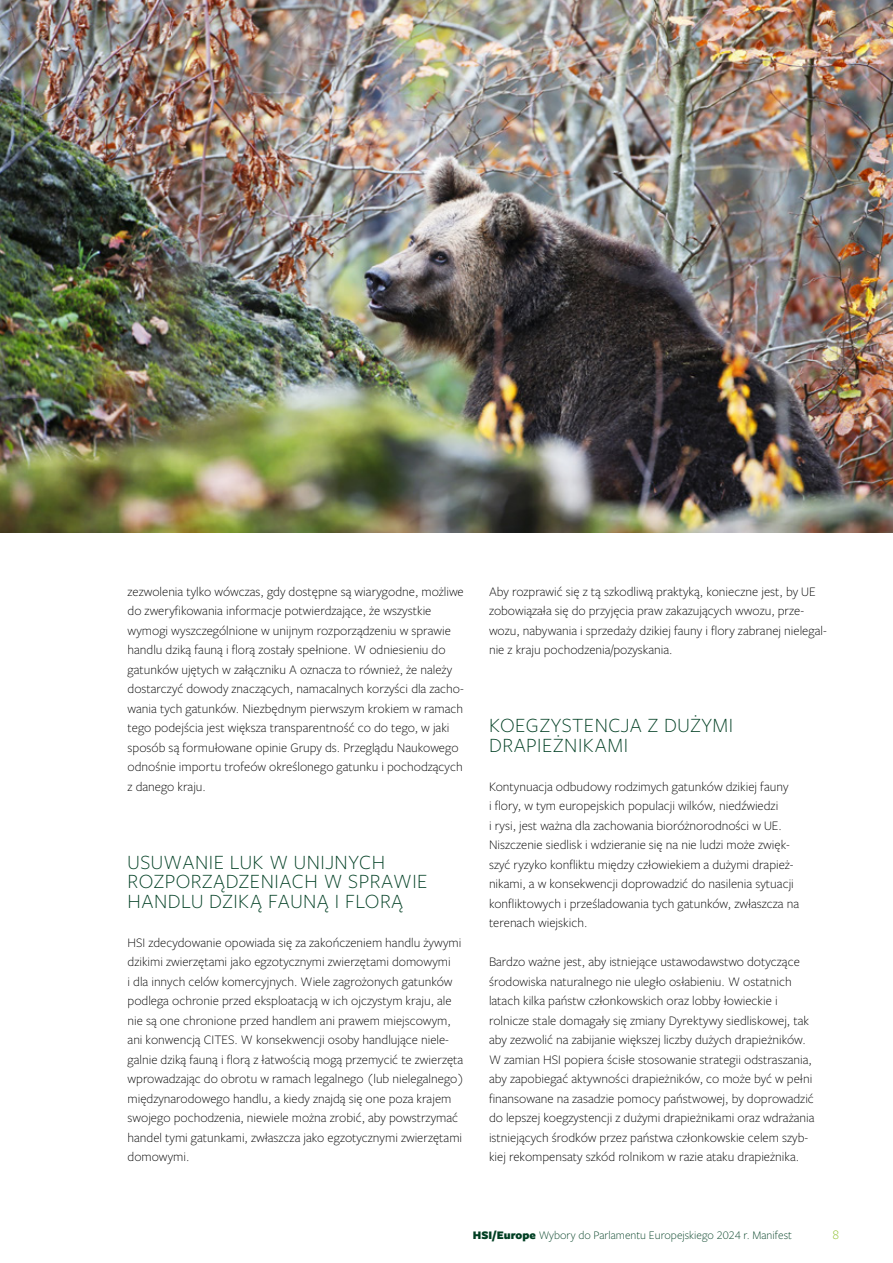
<style>
.page{position:relative;width:893px;height:1263px;background:#fff}
.page>*{position:absolute;margin:0;border:0;box-sizing:border-box;transform-origin:0 0}
.t1{font:300 21px/19.5px "Freight Sans Pro";letter-spacing:.025em;color:#003f23}
.t2{font:300 13.5px/19.5px "Freight Sans Pro";color:#000}
.t3{font:300 13.5px "Freight Sans Pro";color:#89bd24}
.t4{font:300 12px "Freight Sans Pro";color:#003f23}
.s1{font-weight:900}
</style>
<div class="page">
<img style="left:0;top:0;width:893px;height:533px">
<p class="t2" style="left:128px;top:581px;width:338px">zezwolenia tylko wówczas, gdy dostępne są wiarygodne, możliwe do zweryfikowania informacje potwierdzające, że wszystkie wymogi wyszczególnione w unijnym rozporządzeniu w sprawie handlu dziką fauną i florą zostały spełnione. W odniesieniu do gatunków ujętych w załączniku A oznacza to również, że należy dostarczyć dowody znaczących, namacalnych korzyści dla zacho&shy;wania tych gatunków. Niezbędnym pierwszym krokiem w ramach tego podejścia jest większa transparentność co do tego, w jaki sposób są formułowane opinie Grupy ds. Przeglądu Naukowego odnośnie importu trofeów określonego gatunku i pochodzących z danego kraju.</p>
<h1 class="t1" style="left:128px;top:851px;width:301px">USUWANIE LUK W UNIJNYCH<br>ROZPORZĄDZENIACH W SPRAWIE<br>HANDLU DZIKĄ FAUNĄ I FLORĄ</h1>
<p class="t2" style="left:128px;top:932px;width:338px">HSI zdecydowanie opowiada się za zakończeniem handlu żywymi dzikimi zwierzętami jako egzotycznymi zwierzętami domowymi<br>i dla innych celów komercyjnych. Wiele zagrożonych gatunków podlega ochronie przed eksploatacją w ich ojczystym kraju, ale nie są one chronione przed handlem ani prawem miejscowym, ani konwencją CITES. W konsekwencji osoby handlujące niele&shy;galnie dziką fauną i florą z łatwością mogą przemycić te zwierzęta wprowadzając do obrotu w ramach legalnego (lub nielegalnego) międzynarodowego handlu, a kiedy znajdą się one poza krajem swojego pochodzenia, niewiele można zrobić, aby powstrzymać handel tymi gatunkami, zwłaszcza jako egzotycznymi zwierzętami domowymi.</p>
<p class="t2" style="left:489px;top:581px;width:339px">Aby rozprawić się z tą szkodliwą praktyką, konieczne jest, by UE zobowiązała się do przyjęcia praw zakazujących wwozu, prze&shy;wozu, nabywania i sprzedaży dzikiej fauny i flory zabranej nielegal&shy;nie z kraju pochodzenia/pozyskania.</p>
<h1 class="t1" style="left:489px;top:715px;width:246px">KOEGZYSTENCJA Z DUŻYMI<br>DRAPIEŻNIKAMI</h1>
<p class="t2" style="left:489px;top:776px;width:312px">Kontynuacja odbudowy rodzimych gatunków dzikiej fauny<br>i flory, w tym europejskich populacji wilków, niedźwiedzi<br>i rysi, jest ważna dla zachowania bioróżnorodności w UE.<br>Niszczenie siedlisk i wdzieranie się na nie ludzi może zwięk&shy;szyć ryzyko konfliktu między człowiekiem a dużymi drapież&shy;nikami, a w konsekwencji doprowadzić do nasilenia sytuacji konfliktowych i prześladowania tych gatunków, zwłaszcza na terenach wiejskich.</p>
<p class="t2" style="left:489px;top:951px;width:327px">Bardzo ważne jest, aby istniejące ustawodawstwo dotyczące środowiska naturalnego nie uległo osłabieniu. W ostatnich latach kilka państw członkowskich oraz lobby łowieckie i rolnicze stale domagały się zmiany Dyrektywy siedliskowej, tak aby zezwolić na zabijanie większej liczby dużych drapieżników.<br>W zamian HSI popiera ścisłe stosowanie strategii odstraszania, aby zapobiegać aktywności drapieżników, co może być w pełni finansowane na zasadzie pomocy państwowej, by doprowadzić do lepszej koegzystencji z dużymi drapieżnikami oraz wdrażania istniejących środków przez państwa członkowskie celem szyb&shy;kiej rekompensaty szkód rolnikom w razie ataku drapieżnika.</p>
<p class="t4" style="left:473px;top:1227px;width:321px"><span class="s1">HSI/Europe</span> Wybory do Parlamentu Europejskiego 2024 r. Manifest</p>
<p class="t3" style="left:832px;top:1226px;width:8px">8</p>
</div>
